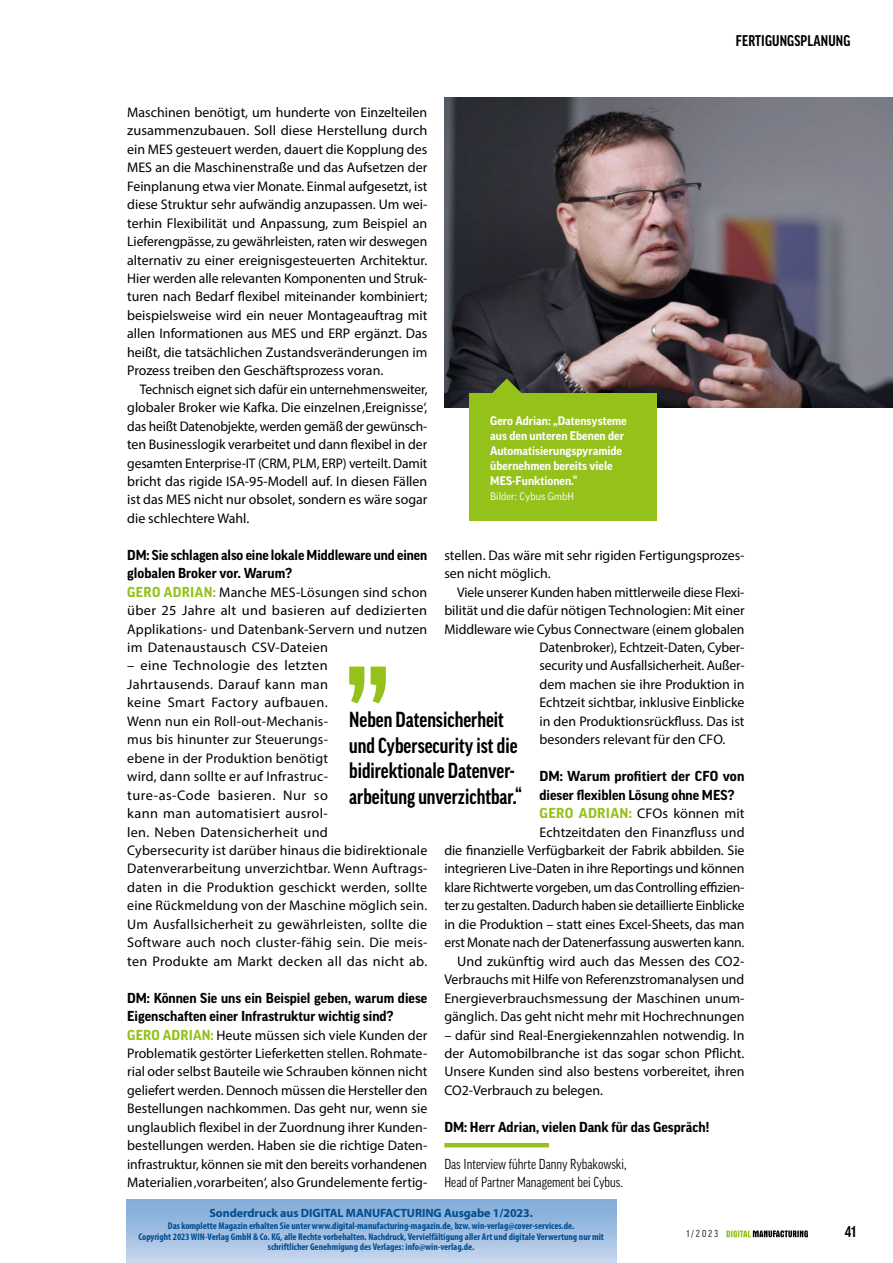
<style>
.page{position:relative;width:893px;height:1263px;background:#fff}
.page>*{position:absolute;margin:0;border:0;box-sizing:border-box;transform-origin:0 0}
.t1{font:700 condensed 21px/25.5px "Good Pro";color:#000}
.t2{font:700 condensed 15px "Good Pro";letter-spacing:.01em;color:#000}
.t3{font:13.95px/18.5px "Myriad Pro";color:#000;text-align:justify}
.t4{font:700 13.95px/18.5px "Good Pro";color:#000}
.t5{font:condensed 13.95px/18.5px "Good Pro";color:#000}
.t6{font:700 12px/15px "Good Pro";color:#fff}
.t7{font:700 12px "Myriad Pro";letter-spacing:-.005em;color:#004c90}
.t8{font:10.5px "Good Pro";color:#fff}
.t9{font:700 condensed 9.75px/10.5px "Myriad Pro";color:#004c90;text-align:center}
.t10{font:condensed 9.75px "Good Pro";color:#000}
.s1{font-family:"Good Pro";font-weight:700;color:#94c11a}
</style>
<div class="page">
<svg style="left:726px;top:1230px;width:82px;height:7px"></svg>
<hr style="left:444px;top:1143px;width:105px;height:4px;background:#94c11a">
<svg style="left:349px;top:666px;width:37px;height:37px"></svg>
<img style="left:444px;top:98px;width:449px;height:309px">
<svg style="left:492px;top:378px;width:30px;height:15px"></svg>
<div style="left:469px;top:393px;width:187px;height:128px;background:#94c11a"></div>
<div style="left:126px;top:1200px;width:491px;height:63px;background:linear-gradient(to bottom,#7ca9d6,#c6d6ed)"></div>
<p class="t2" style="left:736px;top:33px;width:116px">FERTIGUNGSPLANUNG</p>
<p class="t3" style="left:127px;top:103px;width:302px">Maschinen benötigt, um hunderte von Einzelteilen zusammenzubauen. Soll diese Herstellung durch ein MES gesteuert werden, dauert die Kopplung des MES an die Maschinenstraße und das Aufsetzen der Feinplanung etwa vier Monate. Einmal aufgesetzt, ist diese Struktur sehr aufwändig anzupassen. Um wei&shy;terhin Flexibilität und Anpassung, zum Beispiel an Lieferengpässe, zu gewährleisten, raten wir deswegen alternativ zu einer ereignisgesteuerten Architektur.<br>Hier werden alle relevanten Komponenten und Struk&shy;turen nach Bedarf flexibel miteinander kombiniert; beispielsweise wird ein neuer Montageauftrag mit allen Informationen aus MES und ERP ergänzt. Das heißt, die tatsächlichen Zustandsveränderungen im Prozess treiben den Geschäftsprozess voran.</p>
<p class="t3" style="left:127px;top:380px;width:302px;text-indent:13px">Technisch eignet sich dafür ein unternehmensweiter, globaler Broker wie Kafka. Die einzelnen ‚Ereignisse‘, das heißt Datenobjekte, werden gemäß der gewünsch&shy;ten Businesslogik verarbeitet und dann flexibel in der gesamten Enterprise-IT (CRM, PLM, ERP) verteilt. Damit bricht das rigide ISA-95-Modell auf. In diesen Fällen ist das MES nicht nur obsolet, sondern es wäre sogar die schlechtere Wahl.</p>
<p class="t4" style="left:127px;top:545px;width:301px">DM: Sie schlagen also eine lokale Middleware und einen globalen Broker vor. Warum?</p>
<p class="t3" style="left:127px;top:582px;width:302px"><span class="s1">GERO ADRIAN:</span> Manche MES-Lösungen sind schon über 25 Jahre alt und basieren auf dedizierten Applikations- und Datenbank-Servern und nutzen im Datenaustausch CSV-Dateien</p>
<p class="t3" style="left:127px;top:656px;width:302px;text-align:left">– eine Technologie des letzten<br>Jahrtausends. Darauf kann man<br>keine Smart Factory aufbauen.<br>Wenn nun ein Roll-out-Mechanis-<br>mus bis hinunter zur Steuerungs-<br>ebene in der Produktion benötigt<br>wird, dann sollte er auf Infrastruc-<br>ture-as-Code basieren. Nur so<br>kann man automatisiert ausrol-<br>len. Neben Datensicherheit und<br>Cybersecurity ist darüber hinaus die bidirektionale Datenverarbeitung unverzichtbar. Wenn Auftrags&shy;daten in die Produktion geschickt werden, sollte eine Rückmeldung von der Maschine möglich sein.<br>Um Ausfallsicherheit zu gewährleisten, sollte die Software auch noch cluster-fähig sein. Die meis&shy;ten Produkte am Markt decken all das nicht ab.</p>
<p class="t4" style="left:127px;top:988px;width:302px">DM: Können Sie uns ein Beispiel geben, warum diese<br>Eigenschaften einer Infrastruktur wichtig sind?</p>
<p class="t3" style="left:127px;top:1025px;width:302px"><span class="s1">GERO ADRIAN:</span> Heute müssen sich viele Kunden der Problematik gestörter Lieferketten stellen. Rohmate&shy;rial oder selbst Bauteile wie Schrauben können nicht geliefert werden. Dennoch müssen die Hersteller den Bestellungen nachkommen. Das geht nur, wenn sie unglaublich flexibel in der Zuordnung ihrer Kunden&shy;bestellungen werden. Haben sie die richtige Daten&shy;infrastruktur, können sie mit den bereits vorhandenen Materialien ‚vorarbeiten‘, also Grundelemente fertig-</p>
<p class="t6" style="left:490px;top:413px;width:138px">Gero Adrian: „Datensysteme aus den unteren Ebenen der<br>Automatisierungspyramide übernehmen bereits viele<br>MES-Funktionen.“</p>
<p class="t8" style="left:490px;top:490px;width:85px">Bilder: Cybus GmbH</p>
<p class="t3" style="left:444px;top:546px;width:302px">stellen. Das wäre mit sehr rigiden Fertigungsprozes&shy;sen nicht möglich.</p>
<p class="t3" style="left:457px;top:582px;width:288px">Viele unserer Kunden haben mittlerweile diese Flexi-</p>
<p class="t3" style="left:444px;top:601px;width:302px">bilität und die dafür nötigen Technologien: Mit einer</p>
<p class="t3" style="left:444px;top:619px;width:302px">Middleware wie Cybus Connectware (einem globalen</p>
<p class="t3" style="left:539px;top:638px;width:206px">Datenbroker), Echtzeit-Daten, Cyber-</p>
<p class="t3" style="left:539px;top:656px;width:206px">security und Ausfallsicherheit. Außer-</p>
<p class="t3" style="left:539px;top:675px;width:207px">dem machen sie ihre Produktion in</p>
<p class="t3" style="left:539px;top:693px;width:206px">Echtzeit sichtbar, inklusive Einblicke</p>
<p class="t3" style="left:539px;top:712px;width:206px">in den Produktionsrückfluss. Das ist</p>
<p class="t3" style="left:539px;top:730px;width:187px">besonders relevant für den CFO.</p>
<p class="t4" style="left:539px;top:767px;width:206px">DM: Warum profitiert der CFO von dieser flexiblen Lösung ohne MES?</p>
<p class="t3" style="left:444px;top:804px;width:302px;text-align:right"><span class="s1">GERO ADRIAN:</span> CFOs können mit<br>Echtzeitdaten den Finanzfluss und<br>die finanzielle Verfügbarkeit der Fabrik abbilden. Sie integrieren Live-Daten in ihre Reportings und können klare Richtwerte vorgeben, um das Controlling effizien&shy;ter zu gestalten. Dadurch haben sie detaillierte Einblicke in die Produktion – statt eines Excel-Sheets, das man erst Monate nach der Datenerfassung auswerten kann.<br>Und zukünftig wird auch das Messen des CO2- Verbrauchs mit Hilfe von Referenzstromanalysen und Energieverbrauchsmessung der Maschinen unum&shy;gänglich. Das geht nicht mehr mit Hochrechnungen</p>
<p class="t3" style="left:444px;top:1025px;width:302px">– dafür sind Real-Energiekennzahlen notwendig. In der Automobilbranche ist das sogar schon Pflicht.<br>Unsere Kunden sind also bestens vorbereitet, ihren CO2-Verbrauch zu belegen.</p>
<p class="t4" style="left:444px;top:1117px;width:266px">DM: Herr Adrian, vielen Dank für das Gespräch!</p>
<p class="t5" style="left:444px;top:1154px;width:184px">Das Interview führte Danny Rybakowski,<br>Head of Partner Management bei Cybus.</p>
<h1 class="t1" style="left:349px;top:707px;width:174px">Neben Datensicherheit und Cybersecurity ist die bidirektionale Datenver&shy;arbeitung unverzichtbar.“</h1>
<p class="t7" style="left:209px;top:1205px;width:325px">Sonderdruck aus DIGITAL MANUFACTURING Ausgabe 1/2023.</p>
<p class="t9" style="left:138px;top:1220px;width:467px">Das komplette Magazin erhalten Sie unter www.digital-manufacturing-magazin.de, bzw. win-verlag@cover-services.de.<br>Copyright 2023 WIN-Verlag GmbH &amp; Co. KG, alle Rechte vorbehalten. Nachdruck, Vervielfältigung aller Art und digitale Verwertung nur mit schriftlicher Genehmigung des Verlages: info@win-verlag.de.</p>
<p class="t10" style="left:687px;top:1228px;width:33px">1/2023</p>
<p class="t2" style="left:845px;top:1224px;width:13px">41</p>
</div>
